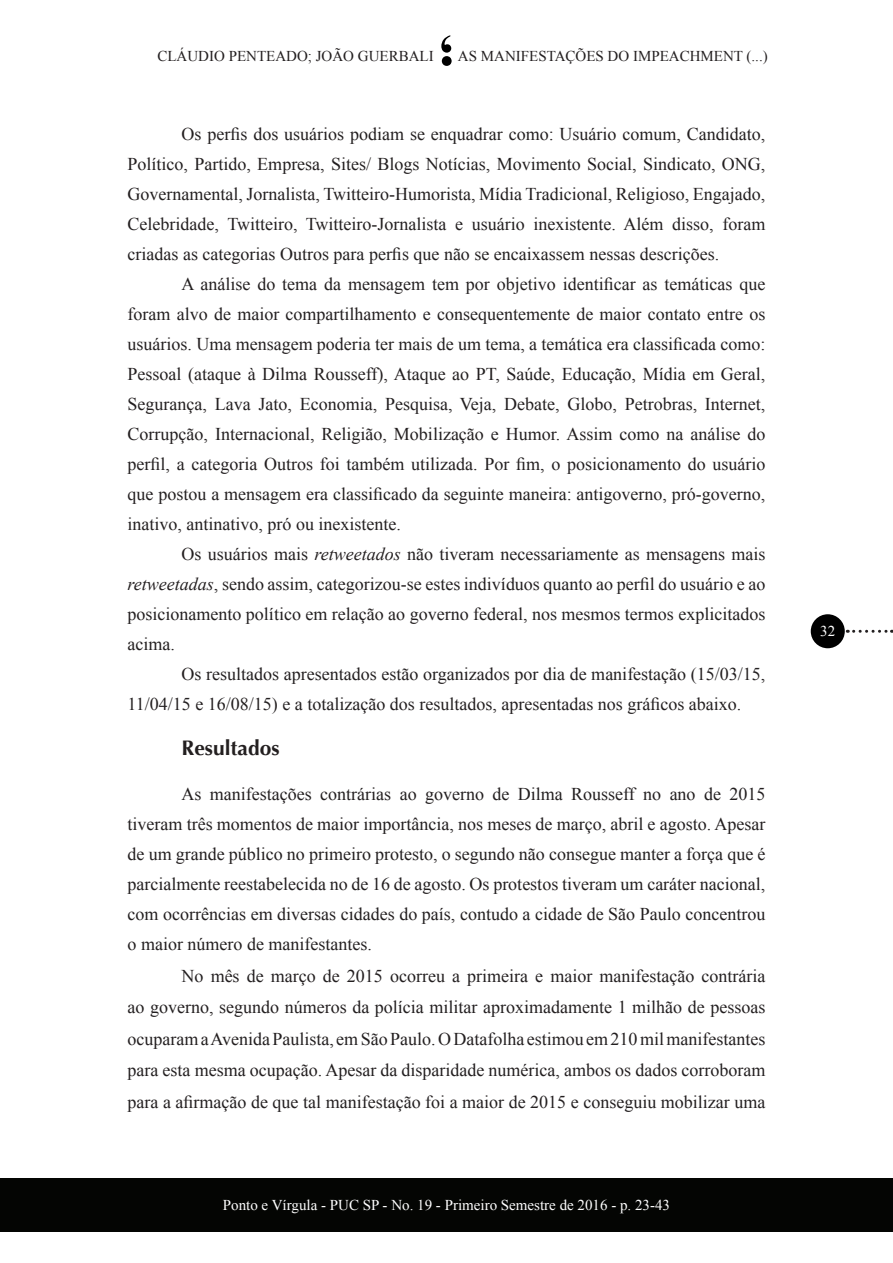
<style>
.page{position:relative;width:893px;height:1263px;background:#fff}
.page>*{position:absolute;margin:0;border:0;box-sizing:border-box;transform-origin:0 0}
.t1{font:700 21px "Optima";color:#231f20}
.t2{font:18px/30px "Times New Roman";color:#231f20;text-align:justify}
.t3{font:15px "Times New Roman";color:#231f20}
.t4{font:15px "Times New Roman";color:#fff}
.s1{font-style:italic}
</style>
<div class="page">
<svg style="left:441px;top:35px;width:11px;height:31px"></svg>
<div style="left:0;top:1178px;width:893px;height:54px;background:#040503"></div>
<div style="left:811px;top:614px;width:34px;height:34px;background:#000;border-radius:50%"></div>
<svg style="left:854px;top:630px;width:38px;height:3px"></svg>
<p class="t3" style="left:157px;top:46px;width:278px">CLÁUDIO PENTEADO; JOÃO GUERBALI</p>
<p class="t3" style="left:458px;top:46px;width:311px">AS MANIFESTAÇÕES DO IMPEACHMENT (...)</p>
<p class="t2" style="left:128px;top:119px;width:639px;text-indent:54px">Os perfis dos usuários podiam se enquadrar como: Usuário comum, Candidato, Político, Partido, Empresa, Sites/ Blogs Notícias, Movimento Social, Sindicato, ONG, Governamental, Jornalista, Twitteiro-Humorista, Mídia Tradicional, Religioso, Engajado, Celebridade, Twitteiro, Twitteiro-Jornalista e usuário inexistente. Além disso, foram criadas as categorias Outros para perfis que não se encaixassem nessas descrições.</p>
<p class="t2" style="left:128px;top:269px;width:639px;text-indent:54px">A análise do tema da mensagem tem por objetivo identificar as temáticas que foram alvo de maior compartilhamento e consequentemente de maior contato entre os usuários. Uma mensagem poderia ter mais de um tema, a temática era classificada como:<br>Pessoal (ataque à Dilma Rousseff), Ataque ao PT, Saúde, Educação, Mídia em Geral, Segurança, Lava Jato, Economia, Pesquisa, Veja, Debate, Globo, Petrobras, Internet, Corrupção, Internacional, Religião, Mobilização e Humor. Assim como na análise do perfil, a categoria Outros foi também utilizada. Por fim, o posicionamento do usuário que postou a mensagem era classificado da seguinte maneira: antigoverno, pró-governo, inativo, antinativo, pró ou inexistente.</p>
<p class="t2" style="left:128px;top:539px;width:639px;text-indent:54px">Os usuários mais <span class="s1">retweetados</span> não tiveram necessariamente as mensagens mais <span class="s1">retweetadas</span>, sendo assim, categorizou-se estes indivíduos quanto ao perfil do usuário e ao posicionamento político em relação ao governo federal, nos mesmos termos explicitados acima.</p>
<p class="t2" style="left:128px;top:659px;width:639px;text-indent:54px">Os resultados apresentados estão organizados por dia de manifestação (15/03/15,<br>11/04/15 e 16/08/15) e a totalização dos resultados, apresentadas nos gráficos abaixo.</p>
<p class="t1" style="left:182px;top:736px;width:100px">Resultados</p>
<p class="t2" style="left:128px;top:779px;width:639px;text-indent:54px">As manifestações contrárias ao governo de Dilma Rousseff no ano de 2015 tiveram três momentos de maior importância, nos meses de março, abril e agosto. Apesar de um grande público no primeiro protesto, o segundo não consegue manter a força que é parcialmente reestabelecida no de 16 de agosto. Os protestos tiveram um caráter nacional, com ocorrências em diversas cidades do país, contudo a cidade de São Paulo concentrou o maior número de manifestantes.</p>
<p class="t2" style="left:128px;top:960px;width:639px;line-height:31.5px;text-indent:54px">No mês de março de 2015 ocorreu a primeira e maior manifestação contrária ao governo, segundo números da polícia militar aproximadamente 1 milhão de pessoas ocuparam a Avenida Paulista, em São Paulo. O Datafolha estimou em 210 mil manifestantes para esta mesma ocupação. Apesar da disparidade numérica, ambos os dados corroboram para a afirmação de que tal manifestação foi a maior de 2015 e conseguiu mobilizar uma</p>
<p class="t4" style="left:223px;top:1195px;width:449px">Ponto e Vírgula - PUC SP - No. 19 - Primeiro Semestre de 2016 - p. 23-43</p>
<p class="t4" style="left:820px;top:621px;width:16px">32</p>
</div>
